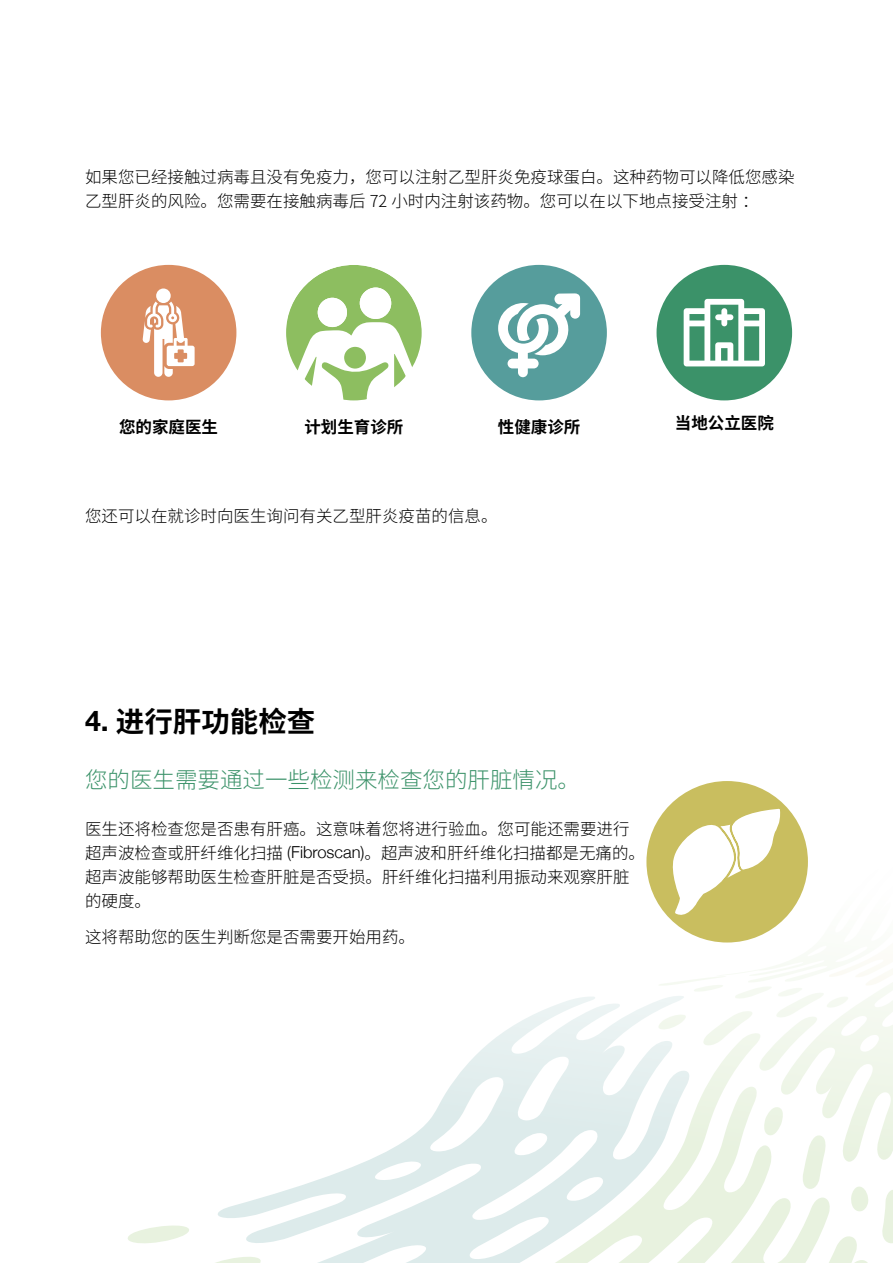
<style>
.page{position:relative;width:893px;height:1263px;background:#fff}
.page>*{position:absolute;margin:0;border:0;box-sizing:border-box;transform-origin:0 0}
.t1{font:700 28.5px "Noto Sans CJ Ksc";color:#000}
.t2{font:300 22.5px "Noto Sans CJ Ksc";color:#3b9269}
.t3{font:300 16.5px/24px "Noto Sans CJ Ksc";color:#000}
.t4{font:700 16.5px "Noto Sans CJ Ksc";color:#000}
.s1{font-family:"Helvetica Neue"}
</style>
<div class="page">
<svg style="left:286px;top:265px;width:136px;height:135px"></svg>
<div style="left:360px;top:287px;width:31px;height:32px;background:#fff;border-radius:50%"></div>
<div style="left:318px;top:298px;width:29px;height:29px;background:#fff;border-radius:50%"></div>
<div style="left:101px;top:265px;width:135px;height:135px;background:#da8d62;border-radius:50%"></div>
<div style="left:471px;top:265px;width:136px;height:135px;background:#569d9c;border-radius:50%"></div>
<div style="left:656px;top:265px;width:136px;height:135px;background:#3b9269;border-radius:50%"></div>
<div style="left:156px;top:288px;width:15px;height:15px;background:#fff;border-radius:50%"></div>
<svg style="left:142px;top:301px;width:53px;height:76px"></svg>
<svg style="left:684px;top:299px;width:81px;height:67px"></svg>
<svg style="left:498px;top:293px;width:82px;height:84px"></svg>
<svg style="left:646px;top:783px;width:247px;height:480px"></svg>
<svg style="left:128px;top:1225px;width:61px;height:18px"></svg>
<svg style="left:215px;top:995px;width:477px;height:268px"></svg>
<svg style="left:435px;top:1091px;width:40px;height:50px"></svg>
<p class="t3" style="left:85px;top:166px;width:711px">如果您已经接触过病毒且没有免疫力，您可以注射乙型肝炎免疫球蛋白。这种药物可以降低您感染乙型肝炎的风险。您需要在接触病毒后 72 小时内注射该药物。您可以在以下地点接受注射：</p>
<p class="t4" style="left:119px;top:417px;width:100px">您的家庭医生</p>
<p class="t4" style="left:304px;top:417px;width:100px">计划生育诊所</p>
<p class="t4" style="left:498px;top:417px;width:84px">性健康诊所</p>
<p class="t4" style="left:675px;top:414px;width:100px">当地公立医院</p>
<p class="t3" style="left:85px;top:505px;width:414px">您还可以在就诊时向医生询问有关乙型肝炎疫苗的信息。</p>
<h1 class="t1" style="left:85px;top:705px;width:232px"><span class="s1">4.</span> 进行肝功能检查</h1>
<h2 class="t2" style="left:85px;top:767px;width:496px">您的医生需要通过一些检测来检查您的肝脏情况。</h2>
<p class="t3" style="left:85px;top:817px;width:561px">医生还将检查您是否患有肝癌。这意味着您将进行验血。您可能还需要进行超声波检查或肝纤维化扫描 <span class="s1">(Fibroscan)</span>。超声波和肝纤维化扫描都是无痛的。超声波能够帮助医生检查肝脏是否受损。肝纤维化扫描利用振动来观察肝脏的硬度。</p>
<p class="t3" style="left:85px;top:925px;width:331px">这将帮助您的医生判断您是否需要开始用药。</p>
</div>
